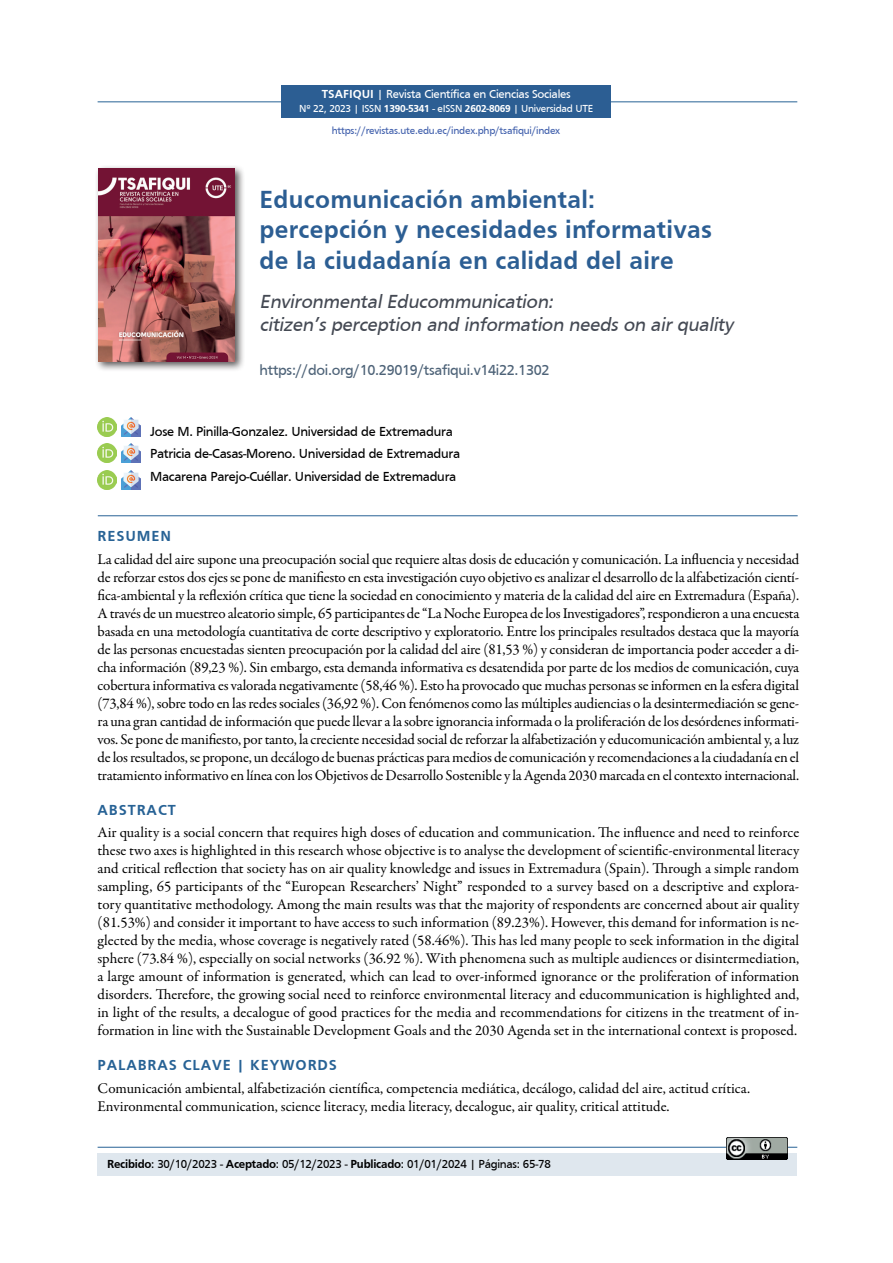
<style>
.page{position:relative;width:893px;height:1263px;background:#fff}
.page>*{position:absolute;margin:0;border:0;box-sizing:border-box;transform-origin:0 0}
.t1{font:700 25.5px/30.6px "Frutiger";letter-spacing:.01em;color:#2c5e93}
.t2{font:italic 19.5px/22.5px "Frutiger";color:#444953}
.t3{font:15px/18px "Garamond Premr Pro";letter-spacing:-.005em;color:#000001;text-align:justify}
.t4{font:15px "Frutiger";letter-spacing:-.02em;color:#4e6378}
.t5{font:700 15px "Frutiger";letter-spacing:.06em;color:#276295}
.t6{font:13.5px/22.5px "Frutiger";letter-spacing:-.02em;color:#000001}
.t7{font:12px "Frutiger";letter-spacing:-.02em;color:#000001}
.t8{font:12px "Frutiger";letter-spacing:-.02em;color:#fff}
.t9{font:10.5px/22.2px "Frutiger";letter-spacing:-.02em;color:#4261ad;text-align:center}
.s1{font-weight:700}
.s2{color:#fff}
.s3{font-weight:700;color:#fff}
</style>
<div class="page">
<div style="left:95px;top:165px;width:150px;height:207px;background:#231f20;opacity:.75"></div>
<img style="left:98px;top:168px;width:137px;height:193px">
<hr style="left:98px;top:101px;width:699px;height:1px;background:#276295">
<hr style="left:98px;top:1147px;width:699px;height:1px;background:#276295">
<div style="left:282px;top:85px;width:329px;height:33px;background:#2c5e93"></div>
<div style="left:98px;top:1153px;width:699px;height:22px;background:#dfe7ee"></div>
<img style="left:727px;top:1138px;width:60px;height:21px">
<hr style="left:98px;top:515px;width:700px;height:1px;background:#276295">
<img style="left:98px;top:417px;width:19px;height:19px">
<img style="left:98px;top:444px;width:19px;height:19px">
<img style="left:98px;top:470px;width:19px;height:19px">
<img style="left:122px;top:417px;width:19px;height:19px">
<img style="left:122px;top:444px;width:19px;height:19px">
<img style="left:122px;top:470px;width:19px;height:19px">
<p class="t8" style="left:322px;top:87px;width:250px"><span class="s1">TSAFIQUI</span> | Revista Científica en Ciencias Sociales</p>
<p class="t9" style="left:299px;top:97px;width:296px"><span class="s2">Nº 22, 2023 | ISSN</span> <span class="s3">1390-5341</span> <span class="s2">- eISSN</span> <span class="s3">2602-8069</span> <span class="s2">| Universidad UTE </span>https://revistas.ute.edu.ec/index.php/tsafiqui/index</p>
<h1 class="t1" style="left:260px;top:184px;width:454px">Educomunicación ambiental: percepción y necesidades informativas de la ciudadanía en calidad del aire</h1>
<h2 class="t2" style="left:260px;top:290px;width:475px">Environmental Educommunication:<br>citizen’s perception and information needs on air quality</h2>
<p class="t4" style="left:260px;top:361px;width:291px">https://doi.org/10.29019/tsafiqui.v14i22.1302</p>
<p class="t6" style="left:150px;top:420px;width:312px">Jose M. Pinilla-Gonzalez. Universidad de Extremadura<br>Patricia de-Casas-Moreno. Universidad de Extremadura<br>Macarena Parejo-Cuéllar. Universidad de Extremadura</p>
<p class="t5" style="left:98px;top:528px;width:75px">RESUMEN</p>
<p class="t3" style="left:98px;top:550px;width:703px">La calidad del aire supone una preocupación social que requiere altas dosis de educación y comunicación. La influencia y necesidad de reforzar estos dos ejes se pone de manifiesto en esta investigación cuyo objetivo es analizar el desarrollo de la alfabetización cientí&shy;fica-ambiental y la reflexión crítica que tiene la sociedad en conocimiento y materia de la calidad del aire en Extremadura (España).<br>A través de un muestreo aleatorio simple, 65 participantes de “La Noche Europea de los Investigadores”, respondieron a una encuesta basada en una metodología cuantitativa de corte descriptivo y exploratorio. Entre los principales resultados destaca que la mayoría de las personas encuestadas sienten preocupación por la calidad del aire (81,53 %) y consideran de importancia poder acceder a di&shy;cha información (89,23 %). Sin embargo, esta demanda informativa es desatendida por parte de los medios de comunicación, cuya cobertura informativa es valorada negativamente (58,46 %). Esto ha provocado que muchas personas se informen en la esfera digital (73,84 %), sobre todo en las redes sociales (36,92 %). Con fenómenos como las múltiples audiencias o la desintermediación se gene&shy;ra una gran cantidad de información que puede llevar a la sobre ignorancia informada o la proliferación de los desórdenes informati&shy;vos. Se pone de manifiesto, por tanto, la creciente necesidad social de reforzar la alfabetización y educomunicación ambiental y, a luz de los resultados, se propone, un decálogo de buenas prácticas para medios de comunicación y recomendaciones a la ciudadanía en el tratamiento informativo en línea con los Objetivos de Desarrollo Sostenible y la Agenda 2030 marcada en el contexto internacional.</p>
<p class="t5" style="left:98px;top:801px;width:80px">ABSTRACT</p>
<p class="t3" style="left:98px;top:824px;width:703px">Air quality is a social concern that requires high doses of education and communication. The influence and need to reinforce these two axes is highlighted in this research whose objective is to analyse the development of scientific-environmental literacy and critical reflection that society has on air quality knowledge and issues in Extremadura (Spain). Through a simple random sampling, 65 participants of the “European Researchers’ Night” responded to a survey based on a descriptive and explora&shy;tory quantitative methodology. Among the main results was that the majority of respondents are concerned about air quality (81.53%) and consider it important to have access to such information (89.23%). However, this demand for information is ne&shy;glected by the media, whose coverage is negatively rated (58.46%). This has led many people to seek information in the digital sphere (73.84 %), especially on social networks (36.92 %). With phenomena such as multiple audiences or disintermediation, a large amount of information is generated, which can lead to over-informed ignorance or the proliferation of information disorders. Therefore, the growing social need to reinforce environmental literacy and educommunication is highlighted and, in light of the results, a decalogue of good practices for the media and recommendations for citizens in the treatment of in&shy;formation in line with the Sustainable Development Goals and the 2030 Agenda set in the international context is proposed.</p>
<p class="t5" style="left:98px;top:1057px;width:281px">PALABRAS CLAVE | KEYWORDS<span class="s2">65-78</span></p>
<p class="t3" style="left:98px;top:1079px;width:654px">Comunicación ambiental, alfabetización científica, competencia mediática, decálogo, calidad del aire, actitud crítica.<br>Environmental communication, science literacy, media literacy, decalogue, air quality, critical attitude.</p>
<p class="t7" style="left:107px;top:1157px;width:445px"><span class="s1">Recibido</span>: 30/10/2023 - <span class="s1">Aceptado</span>: 05/12/2023 - <span class="s1">Publicado</span>: 01/01/2024 | Páginas: 65-78</p>
</div>
